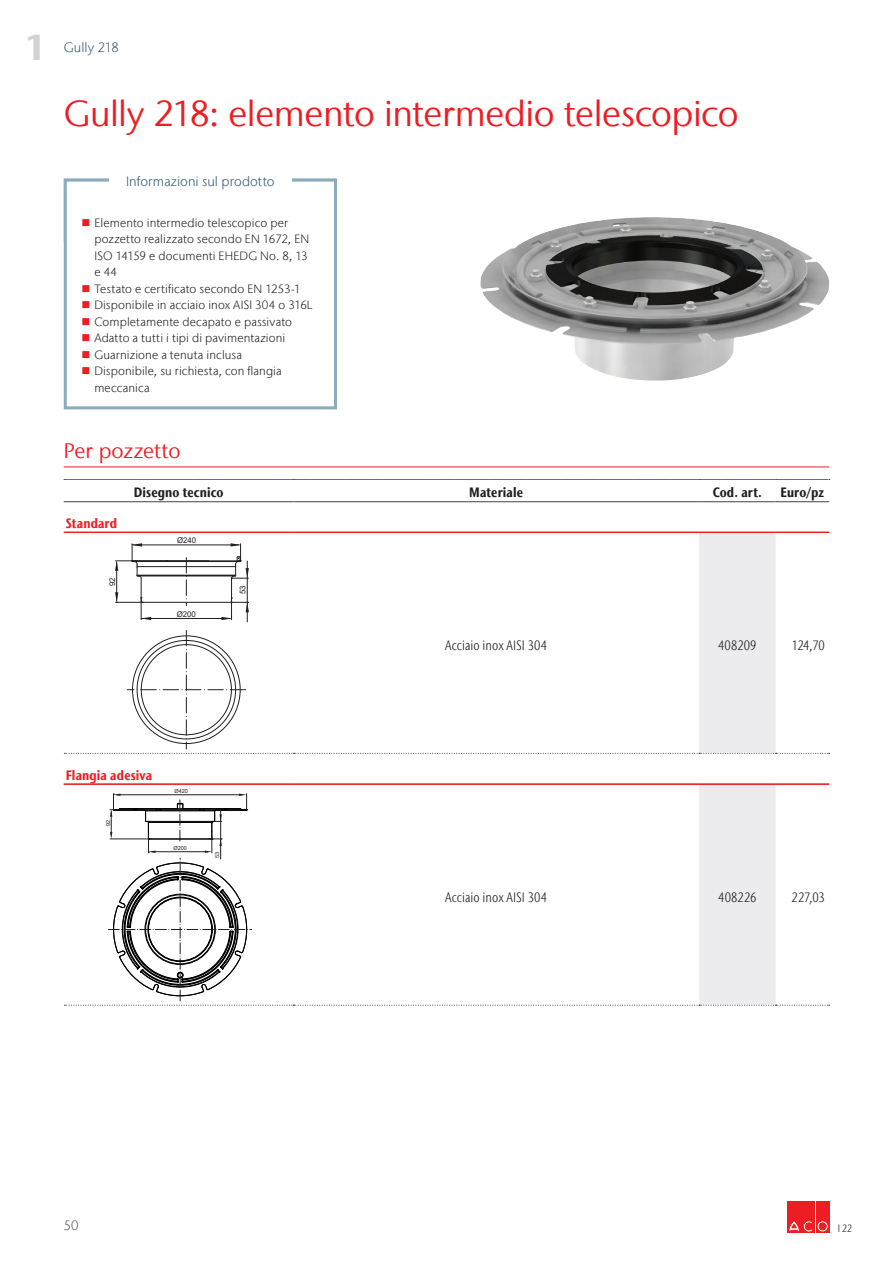
<style>
.page{position:relative;width:893px;height:1263px;background:#fff}
.page>*{position:absolute;margin:0;border:0;box-sizing:border-box;transform-origin:0 0}
.title1_across_it{font:36px "Stone Sans IIITC Com";letter-spacing:-.015em;color:#ee1d23}
.t1{font:700 36px "Stone Sans IIITC Com";color:#d1d2d4}
.title2_it{font:21px "Stone Sans IIITC Com";letter-spacing:-.005em;color:#ee1d23}
.testataTabella_C_it{font:700 condensed 13.5px "Stone Sans IIITC Com";letter-spacing:.01em;color:#231f20}
.testoTabella_C_it{font:300 condensed 13.5px "Stone Sans IIITC Com";letter-spacing:.005em;color:#231f20}
.t2{font:300 13.5px "Stone Sans IIITC Com";letter-spacing:.005em;color:#335875}
.raggruppamento_it{font:700 condensed 13.5px "Stone Sans IIITC Com";letter-spacing:.01em;color:#ee1d23}
.codice_it{font:300 condensed 13.5px "Stone Sans IIITC Com";letter-spacing:.01em;color:#231f20}
.testoTabella_R_it{font:300 condensed 13.5px "Stone Sans IIITC Com";letter-spacing:-.02em;color:#231f20}
.t3{font:300 13.5px "Stone Sans IIITC Com";color:#57585a}
.t4{font:300 12px/16.5px "Stone Sans IIITC Com";letter-spacing:.01em;color:#231f20}
.t5{font:300 condensed 10.5px "Stone Sans IIITC Com";color:#231f20}
.t6{font:7.95px "Arial";color:#231f20}
.t7{font:5.55px "Arial";color:#231f20}
</style>
<div class="page">
<div style="left:788px;top:1201px;width:13px;height:32px;background:#ee1d23"></div>
<div style="left:802px;top:1201px;width:13px;height:32px;background:#ee1d23"></div>
<svg style="left:789px;top:1221px;width:24px;height:11px"></svg>
<div style="left:816px;top:1201px;width:13px;height:32px;background:#ee1d23"></div>
<div style="left:817px;top:1221px;width:11px;height:11px;border:1px solid #ee1d23;border-radius:50%"></div>
<div style="left:819px;top:1223px;width:7px;height:7px;border:1px solid #ee1d23;border-radius:50%"></div>
<hr style="left:64px;top:466px;width:765px;height:1px;background:#ee1d23">
<svg style="left:64px;top:479px;width:766px;height:1px"></svg>
<hr style="left:64px;top:501px;width:229px;height:1px;background:#57585a">
<hr style="left:293px;top:501px;width:406px;height:1px;background:#57585a">
<hr style="left:699px;top:501px;width:77px;height:1px;background:#57585a">
<hr style="left:776px;top:501px;width:53px;height:1px;background:#57585a">
<svg style="left:64px;top:532px;width:766px;height:474px"></svg>
<img style="left:480px;top:217px;width:349px;height:164px">
<div style="left:64px;top:179px;width:273px;height:230px;border:3px solid #8aacbc"></div>
<div style="left:109px;top:172px;width:183px;height:22px;background:#fff"></div>
<h1 class="t1" style="left:25px;top:24px;width:24px">1</h1>
<p class="t2" style="left:64px;top:39px;width:57px">Gully 218</p>
<p class="title1_across_it" style="left:64px;top:91px;width:676px">Gully 218: elemento intermedio telescopico</p>
<p class="t2" style="left:126px;top:173px;width:150px">Informazioni sul prodotto</p>
<p class="t4" style="left:94px;top:214px;width:216px">Elemento intermedio telescopico per pozzetto realizzato secondo EN 1672, EN<br>ISO 14159 e documenti EHEDG No. 8, 13 e 44</p>
<p class="t4" style="left:94px;top:280px;width:208px">Testato e certificato secondo EN 1253-1</p>
<p class="t4" style="left:94px;top:296px;width:220px">Disponibile in acciaio inox AISI 304 o 316L</p>
<p class="t4" style="left:94px;top:313px;width:199px">Completamente decapato e passivato</p>
<p class="t4" style="left:94px;top:329px;width:192px">Adatto a tutti i tipi di pavimentazioni</p>
<p class="t4" style="left:94px;top:346px;width:149px">Guarnizione a tenuta inclusa</p>
<p class="t4" style="left:94px;top:362px;width:189px">Disponibile, su richiesta, con flangia meccanica</p>
<p class="title2_it" style="left:64px;top:438px;width:118px">Per pozzetto</p>
<p class="testataTabella_C_it" style="left:134px;top:484px;width:91px">Disegno tecnico</p>
<p class="testataTabella_C_it" style="left:469px;top:484px;width:55px">Materiale</p>
<p class="testataTabella_C_it" style="left:713px;top:484px;width:51px">Cod. art.</p>
<p class="testataTabella_C_it" style="left:780px;top:484px;width:45px">Euro/pz</p>
<p class="raggruppamento_it" style="left:66px;top:515px;width:53px">Standard</p>
<p class="t6" style="left:177px;top:535px;width:21px">Ø240</p>
<p class="t6" style="left:107px;top:586px;width:10px;rotate:-90deg">92</p>
<p class="t6" style="left:177px;top:609px;width:21px">Ø200</p>
<p class="t6" style="left:237px;top:594px;width:10px;rotate:-90deg">53</p>
<p class="testoTabella_C_it" style="left:445px;top:637px;width:103px">Acciaio inox AISI 304</p>
<p class="codice_it" style="left:718px;top:637px;width:40px">408209</p>
<p class="testoTabella_R_it" style="left:792px;top:637px;width:35px">124,70</p>
<p class="raggruppamento_it" style="left:66px;top:766px;width:88px">Flangia adesiva</p>
<p class="t7" style="left:104px;top:826px;width:8px;rotate:-90deg">92</p>
<p class="t7" style="left:174px;top:787px;width:15px">Ø420</p>
<p class="t7" style="left:174px;top:844px;width:15px">Ø200</p>
<p class="t7" style="left:213px;top:858px;width:8px;rotate:-90deg">53</p>
<p class="testoTabella_C_it" style="left:445px;top:888px;width:103px">Acciaio inox AISI 304</p>
<p class="codice_it" style="left:718px;top:888px;width:40px">408226</p>
<p class="testoTabella_R_it" style="left:792px;top:888px;width:35px">227,03</p>
<p class="t3" style="left:64px;top:1217px;width:16px">50</p>
<p class="t5" style="left:838px;top:1221px;width:16px">I 22</p>
</div>
